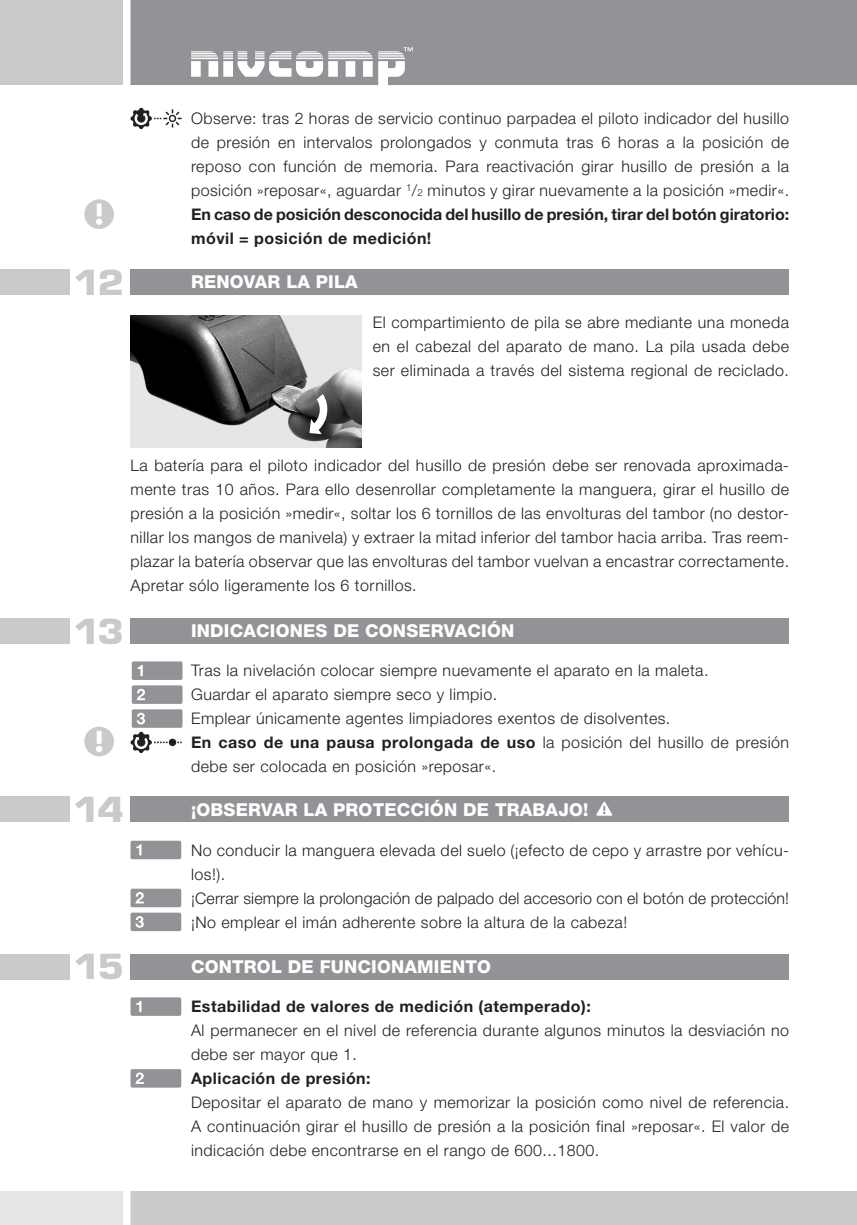
<style>
.page{position:relative;width:857px;height:1225px;background:#fff}
.page>*{position:absolute;margin:0;border:0;box-sizing:border-box;transform-origin:0 0}
.t1{font:900 37.8px "Eurostile T";letter-spacing:-.07em;color:#c9cacc;scale:1.1 1}
.t2{font:800 17.8px "Helvetica Neue";letter-spacing:.01em;color:#fff}
.t3{font:300 16px/24px "Helvetica Neue";letter-spacing:.03em;color:#231f20;text-align:justify}
.t4{font:700 16px "Helvetica Neue";letter-spacing:.03em;color:#231f20}
.s1{font-size:9.8px}
.s2{font-weight:700}
</style>
<div class="page">
<div style="left:130px;top:618px;width:658px;height:25px;background:#919396"></div>
<div style="left:0;top:618px;width:70px;height:25px;background:#c9cacc"></div>
<svg style="left:130px;top:661px;width:52px;height:92px"></svg>
<div style="left:130px;top:954px;width:658px;height:25px;background:#919396"></div>
<div style="left:0;top:954px;width:70px;height:25px;background:#c9cacc"></div>
<svg style="left:130px;top:997px;width:51px;height:19px"></svg>
<svg style="left:130px;top:1069px;width:51px;height:18px"></svg>
<div style="left:130px;top:797px;width:658px;height:25px;background:#919396"></div>
<div style="left:0;top:797px;width:70px;height:25px;background:#c9cacc"></div>
<svg style="left:596px;top:801px;width:16px;height:14px"></svg>
<svg style="left:130px;top:840px;width:51px;height:19px"></svg>
<svg style="left:130px;top:888px;width:51px;height:43px;background:#a6a8aa"></svg>
<img style="left:130px;top:316px;width:231px;height:131px">
<div style="left:130px;top:269px;width:658px;height:25px;background:#919396"></div>
<div style="left:0;top:269px;width:70px;height:25px;background:#c9cacc"></div>
<svg style="left:130px;top:108px;width:51px;height:21px"></svg>
<svg style="left:309px;top:394px;width:21px;height:40px"></svg>
<svg style="left:130px;top:0;width:726px;height:85px;background:#96989b"></svg>
<div style="left:0;top:0;width:122px;height:85px;background:#c9cacc"></div>
<div style="left:0;top:1191px;width:122px;height:33px;background:#e4e5e7"></div>
<div style="left:130px;top:1191px;width:726px;height:33px;background:#c9cacc"></div>
<svg style="left:84px;top:199px;width:30px;height:30px"></svg>
<svg style="left:84px;top:726px;width:30px;height:30px"></svg>
<p class="t3" style="left:191px;top:107px;width:599px">Observe: tras 2 horas de servicio continuo parpadea el piloto indicador del husillo de presión en intervalos prolongados y conmuta tras 6 horas a la posición de reposo con función de memoria. Para reactivación girar husillo de presión a la posición »reposar«, aguardar <sup>1</sup>/<span class="s1">2</span> minutos y girar nuevamente a la posición »medir«.<br><span class="s2">En caso de posición desconocida del husillo de presión, tirar del botón giratorio: móvil = posición de medición!</span></p>
<h1 class="t1" style="left:74px;top:267px;width:47px">12</h1>
<p class="t2" style="left:191px;top:275px;width:168px">RENOVAR LA PILA</p>
<p class="t3" style="left:372px;top:311px;width:417px">El compartimiento de pila se abre mediante una moneda en el cabezal del aparato de mano. La pila usada debe ser eliminada a través del sistema regional de reciclado.</p>
<p class="t3" style="left:130px;top:455px;width:659px">La batería para el piloto indicador del husillo de presión debe ser renovada aproximada&shy;mente tras 10 años. Para ello desenrollar completamente la manguera, girar el husillo de presión a la posición »medir«, soltar los 6 tornillos de las envolturas del tambor (no destor&shy;nillar los mangos de manivela) y extraer la mitad inferior del tambor hacia arriba. Tras reem&shy;plazar la batería observar que las envolturas del tambor vuelvan a encastrar correctamente.<br>Apretar sólo ligeramente los 6 tornillos.</p>
<h1 class="t1" style="left:74px;top:616px;width:47px">13</h1>
<p class="t2" style="left:191px;top:624px;width:324px">INDICACIONES DE CONSERVACIÓN</p>
<p class="t3" style="left:191px;top:660px;width:599px;text-align:left">Tras la nivelación colocar siempre nuevamente el aparato en la maleta.<br>Guardar el aparato siempre seco y limpio.<br>Emplear únicamente agentes limpiadores exentos de disolventes.<br><span class="s2">En caso de una pausa prolongada de uso</span> la posición del husillo de presión debe ser colocada en posición »reposar«.</p>
<h1 class="t1" style="left:73px;top:794px;width:48px">14</h1>
<p class="t2" style="left:191px;top:803px;width:398px">¡OBSERVAR LA PROTECCIÓN DE TRABAJO!</p>
<p class="t3" style="left:191px;top:839px;width:599px;text-align:left">No conducir la manguera elevada del suelo (¡efecto de cepo y arrastre por vehícu&shy;los!).<br>¡Cerrar siempre la prolongación de palpado del accesorio con el botón de protección! ¡No emplear el imán adherente sobre la altura de la cabeza!</p>
<h1 class="t1" style="left:74px;top:952px;width:47px">15</h1>
<p class="t2" style="left:191px;top:960px;width:301px">CONTROL DE FUNCIONAMIENTO</p>
<p class="t4" style="left:191px;top:1000px;width:401px">Estabilidad de valores de medición (atemperado):</p>
<p class="t3" style="left:191px;top:1020px;width:599px">Al permanecer en el nivel de referencia durante algunos minutos la desviación no debe ser mayor que 1.</p>
<p class="t4" style="left:191px;top:1072px;width:181px">Aplicación de presión:</p>
<p class="t3" style="left:191px;top:1092px;width:599px">Depositar el aparato de mano y memorizar la posición como nivel de referencia.<br>A continuación girar el husillo de presión a la posición final »reposar«. El valor de indicación debe encontrarse en el rango de 600...1800.</p>
</div>
